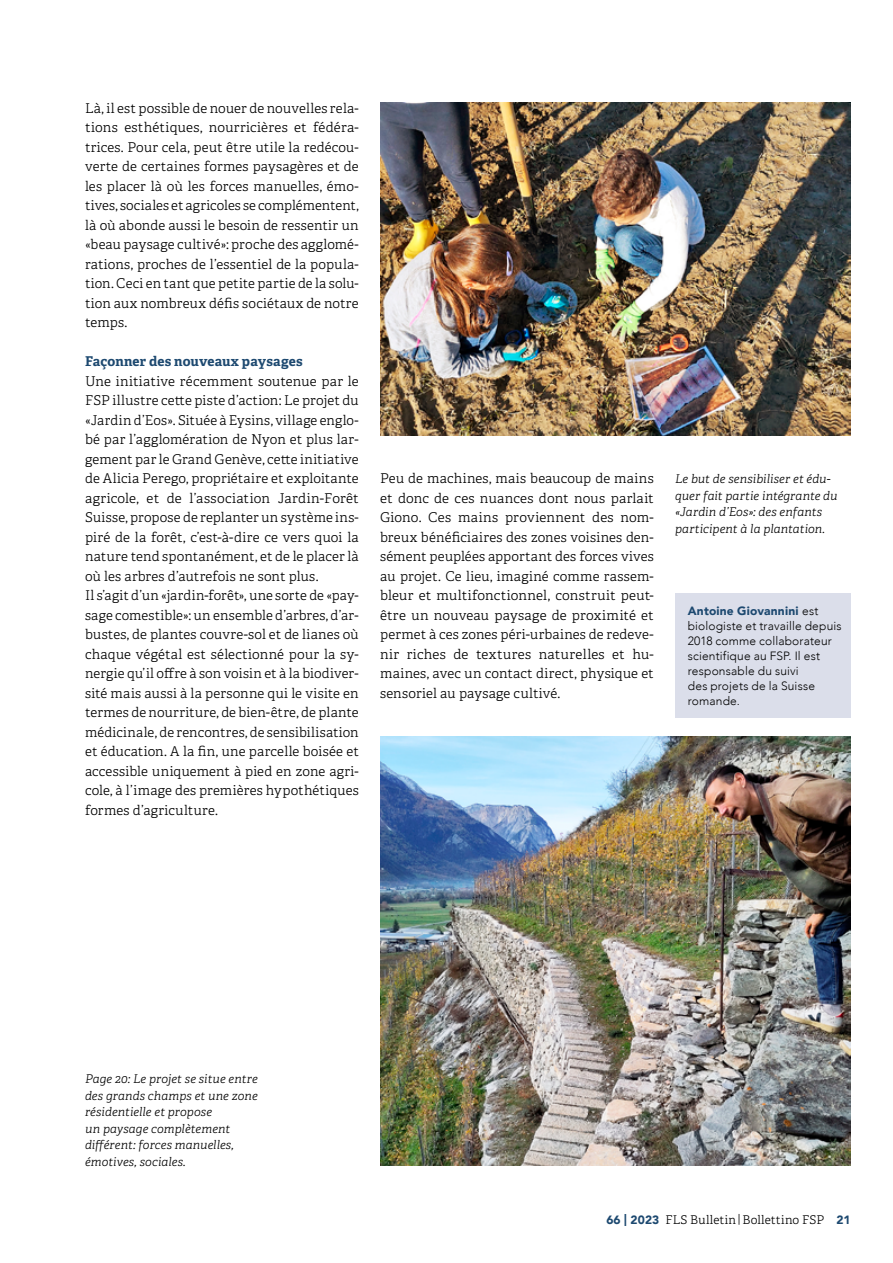
<style>
.page{position:relative;width:893px;height:1263px;background:#fff}
.page>*{position:absolute;margin:0;border:0;box-sizing:border-box;transform-origin:0 0}
.t1{font:300 13.5px/19.5px "Adelle";letter-spacing:.015em;color:#000;text-align:justify}
.t2{font:700 13.5px "Adelle";letter-spacing:.005em;color:#1d4970}
.t3{font:italic 300 12px/16.5px "Adelle";letter-spacing:.01em;color:#000}
.t4{font:300 12px/15px "Avenir";letter-spacing:.015em;color:#000}
.t5{font:300 12px "Adelle";letter-spacing:.015em;color:#000}
.s1{font-weight:900;color:#1d4970}
.s2{font-family:"Avenir";font-weight:900;color:#1d4970}
</style>
<div class="page">
<div style="left:675px;top:593px;width:175px;height:124px;background:#dbdeea"></div>
<img style="left:380px;top:737px;width:470px;height:429px">
<img style="left:380px;top:102px;width:470px;height:333px">
<p class="t1" style="left:85px;top:98px;width:275px">Là, il est possible de nouer de nouvelles rela&shy;tions esthétiques, nourricières et fédéra&shy;trices. Pour cela, peut être utile la redécou&shy;verte de certaines formes paysagères et de les placer là où les forces manuelles, émo&shy;tives, sociales et agricoles se complémentent, là où abonde aussi le besoin de ressentir un «beau paysage cultivé»: proche des agglomé&shy;rations, proches de l’essentiel de la popula&shy;tion. Ceci en tant que petite partie de la solu&shy;tion aux nombreux défis sociétaux de notre temps.</p>
<p class="t2" style="left:85px;top:353px;width:219px">Façonner des nouveaux paysages</p>
<p class="t1" style="left:85px;top:371px;width:275px;text-align:left">Une initiative récemment soutenue par le FSP illustre cette piste d’action: Le projet du «Jardin d’Eos». Située à Eysins, village englo&shy;bé par l’agglomération de Nyon et plus lar&shy;gement par le Grand Genève, cette initiative de Alicia Perego, propriétaire et exploitante agricole, et de l’association Jardin-Forêt Suisse, propose de replanter un système ins&shy;piré de la forêt, c’est-à-dire ce vers quoi la nature tend spontanément, et de le placer là où les arbres d’autrefois ne sont plus.<br>Il s’agit d’un «jardin-forêt», une sorte de «pay&shy;sage comestible»: un ensemble d’arbres, d’ar&shy;bustes, de plantes couvre-sol et de lianes où chaque végétal est sélectionné pour la sy&shy;nergie qu’il offre à son voisin et à la biodiver&shy;sité mais aussi à la personne qui le visite en termes de nourriture, de bien-être, de plante médicinale, de rencontres, de sensibilisation et éducation. A la fin, une parcelle boisée et accessible uniquement à pied en zone agri&shy;cole, à l’image des premières hypothétiques formes d’agriculture.</p>
<p class="t1" style="left:380px;top:469px;width:275px">Peu de machines, mais beaucoup de mains et donc de ces nuances dont nous parlait Giono. Ces mains proviennent des nom&shy;breux bénéficiaires des zones voisines den&shy;sément peuplées apportant des forces vives au projet. Ce lieu, imaginé comme rassem&shy;bleur et multifonctionnel, construit peut&shy;être un nouveau paysage de proximité et permet à ces zones péri-urbaines de redeve&shy;nir riches de textures naturelles et hu&shy;maines, avec un contact direct, physique et sensoriel au paysage cultivé.</p>
<p class="t3" style="left:675px;top:471px;width:164px">Le but de sensibiliser et édu&shy;quer fait partie intégrante du «Jardin d’Eos»: des enfants participent à la plantation.</p>
<p class="t4" style="left:688px;top:603px;width:155px"><span class="s1">Antoine Giovannini</span> est biologiste et travaille depuis<br>2018 comme collaborateur scientifique au FSP. Il est responsable du suivi<br>des projets de la Suisse romande.</p>
<p class="t3" style="left:85px;top:1071px;width:174px">Page 20: Le projet se situe entre des grands champs et une zone résidentielle et propose<br>un paysage complètement différent: forces manuelles, émotives, sociales.</p>
<p class="t5" style="left:606px;top:1213px;width:246px"><span class="s2">66 | 2023</span> FLS Bulletin | Bollettino FSP <span class="s2">21</span></p>
</div>
